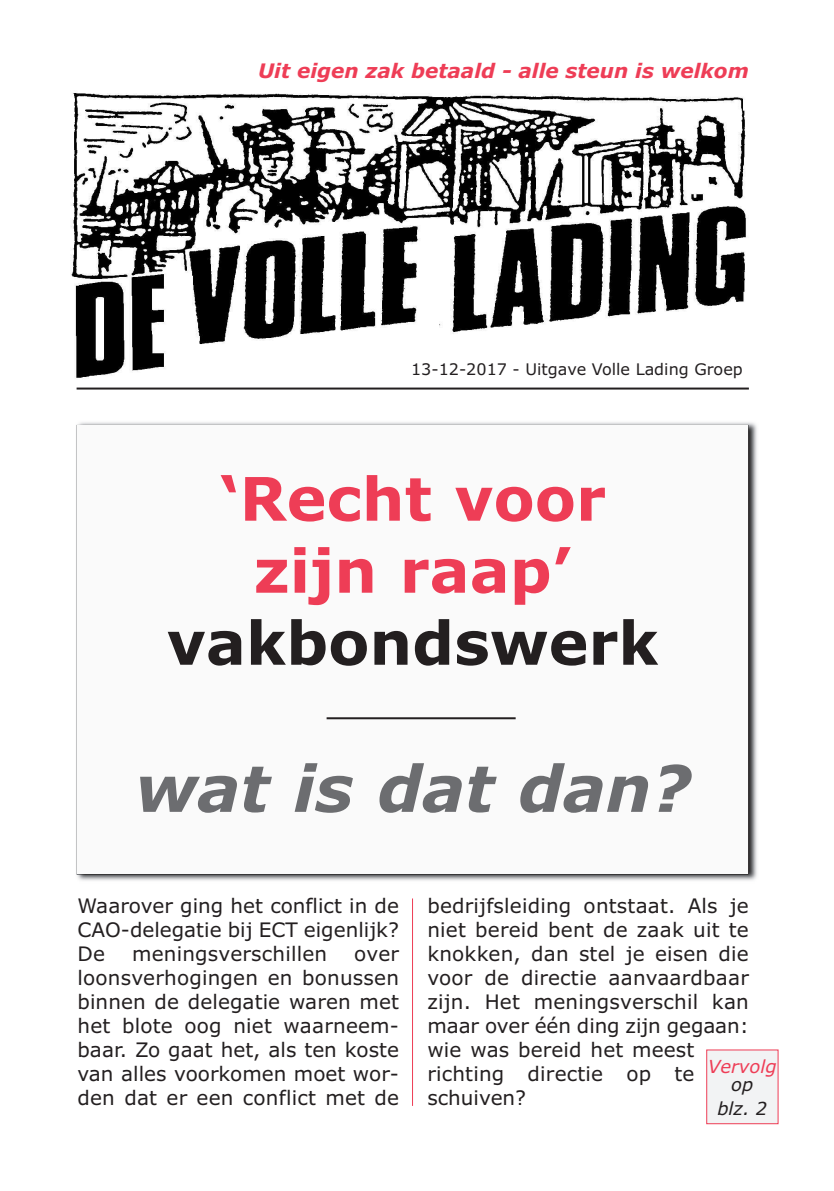
<style>
.page{position:relative;width:834px;height:1191px;background:#fff}
.page>*{position:absolute;margin:0;border:0;box-sizing:border-box;transform-origin:0 0}
.t1{font:italic 700 64px "Verdana";color:#6c6d70}
.t2{font:700 60px/72px "Verdana";color:#ee3d56;text-align:center}
.t3{font:700 60px "Verdana";color:#231f20}
.t4{font:20px/24px "Verdana";letter-spacing:.01em;color:#231f20;text-align:justify}
.t5{font:italic 700 20px "Verdana";color:#ee3d56}
.t6{font:italic 18px "Verdana";color:#ee3d56}
.t7{font:italic 18px/24px "Verdana";color:#231f20;text-align:center}
.t8{font:16px "Verdana";color:#231f20}
</style>
<div class="page">
<img style="left:76px;top:422px;width:681px;height:459px">
<div style="left:78px;top:426px;width:669px;height:448px;background:#fafafa"></div>
<div style="left:707px;top:1050px;width:70px;height:73px;background:#f2f3f4"></div>
<div style="left:706px;top:1049px;width:72px;height:75px;border:1px solid #ee3d56"></div>
<img style="left:71px;top:93px;width:676px;height:285px">
<hr style="left:77px;top:387px;width:671px;height:2px;background:#231f20">
<hr style="left:412px;top:898px;width:1px;height:208px;background:#ee3d56">
<hr style="left:326px;top:717px;width:189px;height:2px;background:#231f20">
<p class="t5" style="left:258px;top:59px;width:492px">Uit eigen zak betaald - alle steun is welkom</p>
<p class="t8" style="left:411px;top:360px;width:333px">13-12-2017 - Uitgave Volle Lading Groep</p>
<h2 class="t2" style="left:220px;top:464px;width:387px">‘Recht voor zijn raap’</h2>
<h2 class="t3" style="left:167px;top:609px;width:493px">vakbondswerk</h2>
<h1 class="t1" style="left:135px;top:752px;width:557px">wat is dat dan?</h1>
<p class="t4" style="left:77px;top:894px;width:323px">Waarover ging het conflict in de CAO-delegatie bij ECT eigenlijk?<br>De</p>
<p class="t4" style="left:132px;top:942px;width:197px">meningsverschillen</p>
<p class="t4" style="left:77px;top:942px;width:323px;text-indent:277px">over loonsverhogingen en bonussen binnen de delegatie waren met het blote oog niet waarneem&shy;baar. Zo gaat het, als ten koste van alles voorkomen moet wor&shy;den dat er een conflict met de</p>
<p class="t4" style="left:427px;top:894px;width:323px;text-align:left">bedrijfsleiding ontstaat. Als je niet bereid bent de zaak uit te knokken, dan stel je eisen die voor de directie aanvaardbaar zijn. Het meningsverschil kan maar over één ding zijn gegaan: wie was bereid het meest richting directie op te schuiven?</p>
<p class="t6" style="left:708px;top:1056px;width:70px">Vervolg</p>
<p class="t7" style="left:717px;top:1072px;width:51px">op blz. 2</p>
</div>
